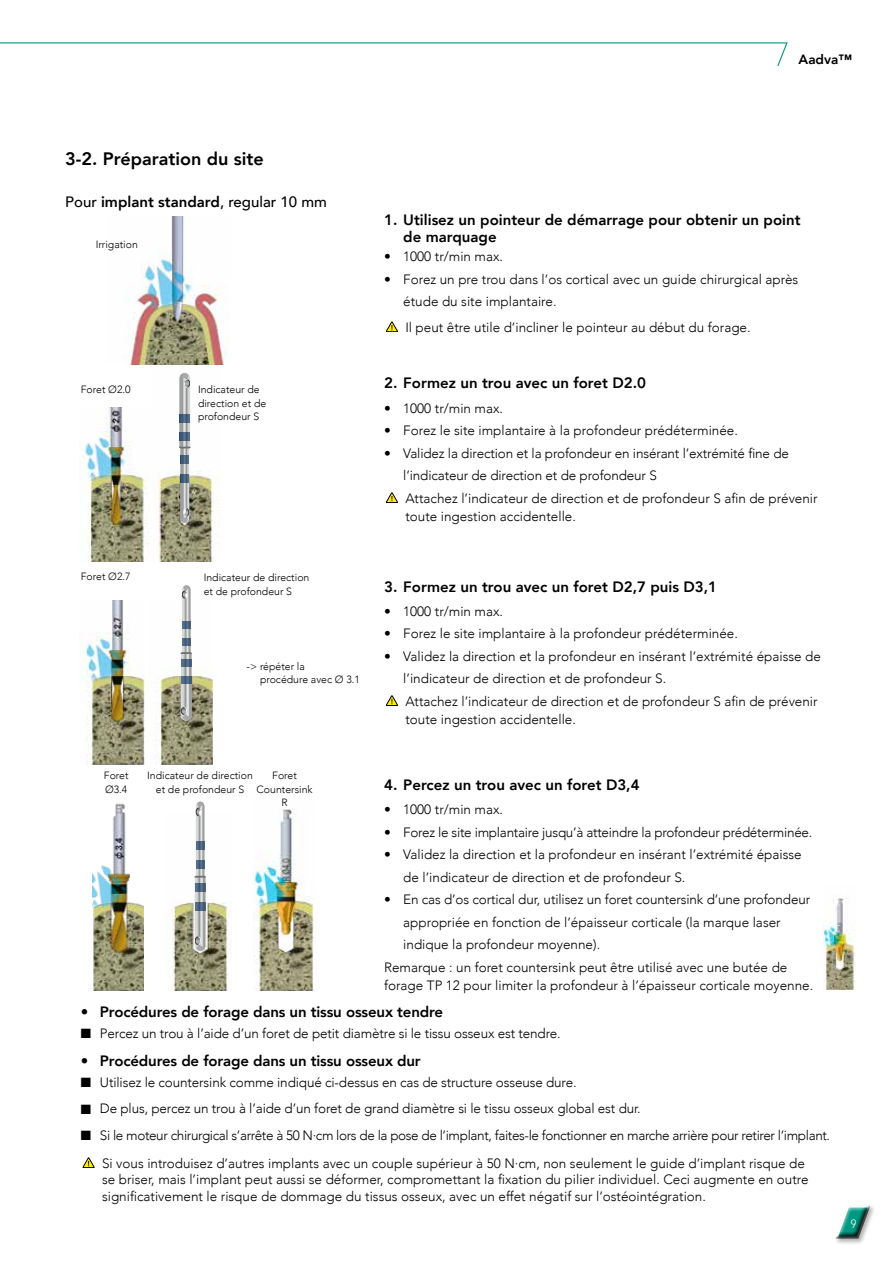
<style>
.page{position:relative;width:893px;height:1263px;background:#fff}
.page>*{position:absolute;margin:0;border:0;box-sizing:border-box;transform-origin:0 0}
.t1{font:800 18px "Avenir";color:#000}
.t2{font:800 15px/16.5px "Avenir";color:#000}
.t3{font:500 15px "Avenir";color:#000}
.t4{font:300 13.5px/22.5px "Avenir";color:#000}
.t5{font:300 13.5px "Avenir";letter-spacing:-.025em;color:#000}
.t6{font:300 13.5px "Avenir";letter-spacing:-.02em;color:#000}
.t7{font:800 13.5px "Avenir";color:#000}
.t8{font:300 12px "Avenir LT Std";color:#fff;scale:.9 1}
.t9{font:300 10.5px/13.5px "Avenir";color:#000}
.s1{font-weight:800}
</style>
<div class="page">
<svg style="left:0;top:42px;width:788px;height:24px"></svg>
<div style="left:834px;top:1204px;width:43px;height:41px;background:#000;opacity:.3"></div>
<svg style="left:834px;top:1204px;width:42px;height:35px"></svg>
<img style="left:165px;top:876px;width:67px;height:115px">
<img style="left:129px;top:217px;width:98px;height:147px">
<img style="left:80px;top:408px;width:69px;height:154px">
<img style="left:153px;top:377px;width:66px;height:185px">
<img style="left:253px;top:809px;width:62px;height:182px">
<svg style="left:195px;top:801px;width:11px;height:150px;background:#a9afb5"></svg>
<img style="left:823px;top:898px;width:32px;height:92px">
<img style="left:93px;top:803px;width:51px;height:187px">
<img style="left:84px;top:600px;width:60px;height:164px">
<img style="left:155px;top:653px;width:57px;height:111px">
<svg style="left:181px;top:585px;width:11px;height:135px"></svg>
<svg style="left:386px;top:322px;width:12px;height:10px"></svg>
<svg style="left:83px;top:1158px;width:11px;height:10px"></svg>
<svg style="left:386px;top:493px;width:12px;height:10px"></svg>
<svg style="left:180px;top:373px;width:10px;height:150px"></svg>
<svg style="left:386px;top:696px;width:12px;height:10px"></svg>
<p class="t7" style="left:799px;top:49px;width:55px">Aadva™</p>
<h1 class="t1" style="left:65px;top:145px;width:200px">3-2. Préparation du site</h1>
<p class="t3" style="left:65px;top:189px;width:263px">Pour <span class="s1">implant standard</span>, regular 10 mm</p>
<p class="t9" style="left:96px;top:238px;width:44px">Irrigation</p>
<p class="t9" style="left:81px;top:383px;width:51px">Foret Ø2.0</p>
<p class="t9" style="left:198px;top:383px;width:70px">Indicateur de direction et de profondeur S</p>
<p class="t9" style="left:81px;top:569px;width:51px">Foret Ø2.7</p>
<p class="t9" style="left:204px;top:571px;width:107px">Indicateur de direction et de profondeur S</p>
<p class="t9" style="left:260px;top:659px;width:102px;text-indent:-14px">-&gt; répéter la<br>procédure avec Ø 3.1</p>
<p class="t9" style="left:104px;top:769px;width:26px">Foret<br>Ø3.4</p>
<p class="t9" style="left:147px;top:769px;width:107px;text-align:center">Indicateur de direction et de profondeur S</p>
<p class="t9" style="left:257px;top:769px;width:58px;text-align:center">Foret<br>Countersink<br>R</p>
<p class="t2" style="left:403px;top:212px;width:399px;text-indent:-19px">1. Utilisez un pointeur de démarrage pour obtenir un point de marquage</p>
<p class="t4" style="left:384px;top:245px;width:120px">• 1000 tr/min max.</p>
<p class="t4" style="left:403px;top:268px;width:396px;text-indent:-19px">• Forez un pre trou dans l’os cortical avec un guide chirurgical après étude du site implantaire.</p>
<p class="t4" style="left:405px;top:316px;width:347px">Il peut être utile d’incliner le pointeur au début du forage.</p>
<p class="t2" style="left:384px;top:375px;width:263px">2. Formez un trou avec un foret D2.0</p>
<p class="t4" style="left:384px;top:397px;width:120px">• 1000 tr/min max.</p>
<p class="t4" style="left:384px;top:419px;width:355px">• Forez le site implantaire à la profondeur prédéterminée.</p>
<p class="t4" style="left:403px;top:442px;width:416px;text-indent:-19px">• Validez la direction et la profondeur en insérant l’extrémité fine de l’indicateur de direction et de profondeur S<br>Attachez l’indicateur de direction et de profondeur S afin de prévenir</p>
<p class="t4" style="left:405px;top:505px;width:172px">toute ingestion accidentelle.</p>
<p class="t2" style="left:384px;top:578px;width:334px">3. Formez un trou avec un foret D2,7 puis D3,1</p>
<p class="t4" style="left:384px;top:600px;width:120px">• 1000 tr/min max.</p>
<p class="t4" style="left:384px;top:622px;width:355px">• Forez le site implantaire à la profondeur prédéterminée.</p>
<p class="t4" style="left:403px;top:645px;width:419px;text-indent:-19px">• Validez la direction et la profondeur en insérant l’extrémité épaisse de l’indicateur de direction et de profondeur S.</p>
<p class="t4" style="left:405px;top:692px;width:414px;line-height:18px">Attachez l’indicateur de direction et de profondeur S afin de prévenir toute ingestion accidentelle.</p>
<p class="t2" style="left:384px;top:777px;width:257px">4. Percez un trou avec un foret D3,4</p>
<p class="t4" style="left:384px;top:798px;width:120px">• 1000 tr/min max.</p>
<p class="t6" style="left:384px;top:824px;width:430px">• Forez le site implantaire jusqu’à atteindre la profondeur prédéterminée.</p>
<p class="t4" style="left:403px;top:843px;width:400px;text-indent:-19px">• Validez la direction et la profondeur en insérant l’extrémité épaisse de l’indicateur de direction et de profondeur S.</p>
<p class="t4" style="left:384px;top:888px;width:428px">• En cas d’os cortical dur, utilisez un foret countersink d’une profondeur</p>
<p class="t4" style="left:403px;top:911px;width:379px">appropriée en fonction de l’épaisseur corticale (la marque laser</p>
<p class="t4" style="left:403px;top:933px;width:198px">indique la profondeur moyenne).</p>
<p class="t4" style="left:384px;top:956px;width:405px">Remarque : un foret countersink peut être utilisé avec une butée de</p>
<p class="t4" style="left:384px;top:974px;width:431px">forage TP 12 pour limiter la profondeur à l’épaisseur corticale moyenne.</p>
<p class="t2" style="left:81px;top:1003px;width:364px">• Procédures de forage dans un tissu osseux tendre</p>
<p class="t4" style="left:81px;top:1022px;width:481px">■ Percez un trou à l’aide d’un foret de petit diamètre si le tissu osseux est tendre.</p>
<p class="t2" style="left:81px;top:1052px;width:341px">• Procédures de forage dans un tissu osseux dur</p>
<p class="t4" style="left:81px;top:1071px;width:497px">■ Utilisez le countersink comme indiqué ci-dessus en cas de structure osseuse dure.</p>
<p class="t4" style="left:81px;top:1097px;width:561px">■ De plus, percez un trou à l’aide d’un foret de grand diamètre si le tissu osseux global est dur.</p>
<p class="t5" style="left:81px;top:1127px;width:751px">■ Si le moteur chirurgical s’arrête à 50 N·cm lors de la pose de l’implant, faites-le fonctionner en marche arrière pour retirer l’implant.</p>
<p class="t4" style="left:102px;top:1155px;width:708px;line-height:16.5px">Si vous introduisez d’autres implants avec un couple supérieur à 50 N·cm, non seulement le guide d’implant risque de se briser, mais l’implant peut aussi se déformer, compromettant la fixation du pilier individuel. Ceci augmente en outre significativement le risque de dommage du tissus osseux, avec un effet négatif sur l’ostéointégration.</p>
<p class="t8" style="left:851px;top:1217px;width:8px">9</p>
</div>
